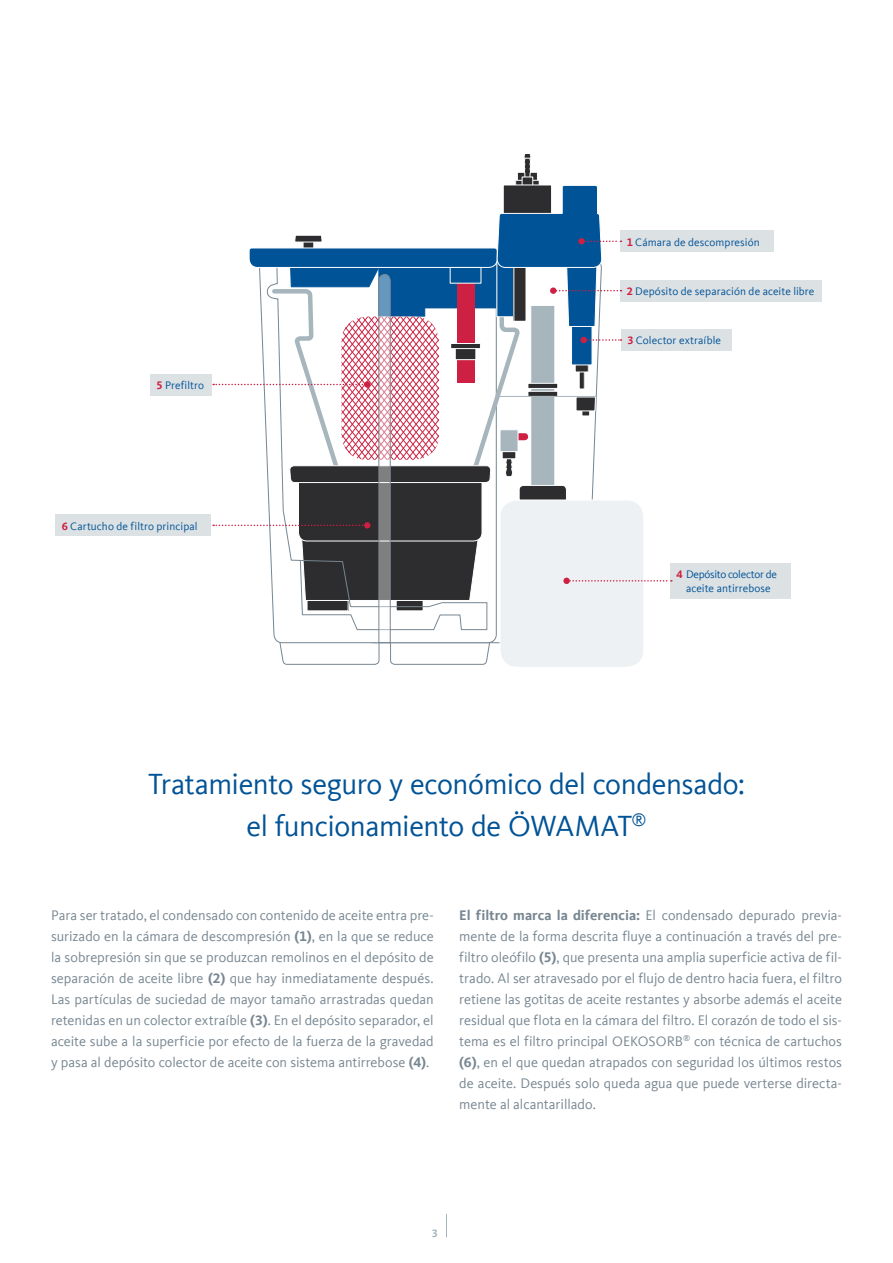
<style>
.page{position:relative;width:893px;height:1263px;background:#fff}
.page>*{position:absolute;margin:0;border:0;box-sizing:border-box;transform-origin:0 0}
.t1{font:30px/42px "Kievit Offc Pro";letter-spacing:-.015em;color:#005396;text-align:center}
.t2{font:14.25px/21px "Kievit Offc Pro";color:#778691;text-align:justify}
.t3{font:11.25px/14.2px "Kievit Offc Pro";letter-spacing:.005em;color:#005396;text-align:center}
.t4{font:700 11.25px "Kievit Offc Pro";color:#a7b5bd}
.s1{font-weight:700;color:#cd2042}
.s2{font-weight:700}
</style>
<div class="page">
<svg style="left:519px;top:174px;width:17px;height:5px"></svg>
<div style="left:517px;top:172px;width:21px;height:9px;border:1px solid #fff"></div>
<svg style="left:517px;top:182px;width:21px;height:3px"></svg>
<div style="left:515px;top:180px;width:25px;height:7px;border:1px solid #fff"></div>
<svg style="left:523px;top:153px;width:9px;height:24px"></svg>
<svg style="left:524px;top:179px;width:7px;height:6px"></svg>
<div style="left:522px;top:177px;width:11px;height:10px;border:1px solid #fff"></div>
<svg style="left:446px;top:1214px;width:1px;height:23px"></svg>
<div style="left:620px;top:231px;width:154px;height:21px;background:#dce1e4"></div>
<div style="left:620px;top:280px;width:202px;height:21px;background:#dce1e4"></div>
<div style="left:621px;top:329px;width:110px;height:22px;background:#dce1e4"></div>
<div style="left:670px;top:563px;width:121px;height:36px;background:#dce1e4"></div>
<div style="left:150px;top:374px;width:61px;height:21px;background:#dce1e4"></div>
<div style="left:55px;top:515px;width:156px;height:21px;background:#dce1e4"></div>
<svg style="left:213px;top:185px;width:459px;height:482px"></svg>
<p class="t3" style="left:157px;top:378px;width:49px"><span class="s1">5</span> Prefiltro</p>
<p class="t3" style="left:62px;top:519px;width:137px"><span class="s1">6</span> Cartucho de filtro principal</p>
<p class="t3" style="left:627px;top:235px;width:134px"><span class="s1">1</span> Cámara de descompresión</p>
<p class="t3" style="left:627px;top:284px;width:189px"><span class="s1">2</span> Depósito de separación de aceite libre</p>
<p class="t3" style="left:627px;top:333px;width:95px"><span class="s1">3</span> Colector extraíble</p>
<p class="t3" style="left:677px;top:567px;width:102px"><span class="s1">4</span> Depósito colector de aceite antirrebose</p>
<h1 class="t1" style="left:148px;top:762px;width:598px">Tratamiento seguro y económico del condensado: el funcionamiento de ÖWAMAT<sup>®</sup></h1>
<p class="t2" style="left:51px;top:904px;width:384px">Para ser tratado, el condensado con contenido de aceite entra pre&shy;surizado en la cámara de descompresión <span class="s2">(1)</span>, en la que se reduce la sobrepresión sin que se produzcan remolinos en el depósito de separación de aceite libre <span class="s2">(2)</span> que hay inmediatamente después.<br>Las partículas de suciedad de mayor tamaño arrastradas quedan retenidas en un colector extraíble <span class="s2">(3)</span>. En el depósito separador, el aceite sube a la superficie por efecto de la fuerza de la gravedad y pasa al depósito colector de aceite con sistema antirrebose <span class="s2">(4)</span>.</p>
<p class="t2" style="left:459px;top:904px;width:384px"><span class="s2">El filtro marca la diferencia:</span> El condensado depurado previa&shy;mente de la forma descrita fluye a continuación a través del pre&shy;filtro oleófilo <span class="s2">(5)</span>, que presenta una amplia superficie activa de fil&shy;trado. Al ser atravesado por el flujo de dentro hacia fuera, el filtro retiene las gotitas de aceite restantes y absorbe además el aceite residual que flota en la cámara del filtro. El corazón de todo el sis&shy;tema es el filtro principal OEKOSORB<sup>®</sup> con técnica de cartuchos <span class="s2">(6)</span>, en el que quedan atrapados con seguridad los últimos restos de aceite. Después solo queda agua que puede verterse directa&shy;mente al alcantarillado.</p>
<p class="t4" style="left:432px;top:1227px;width:8px">3</p>
</div>
